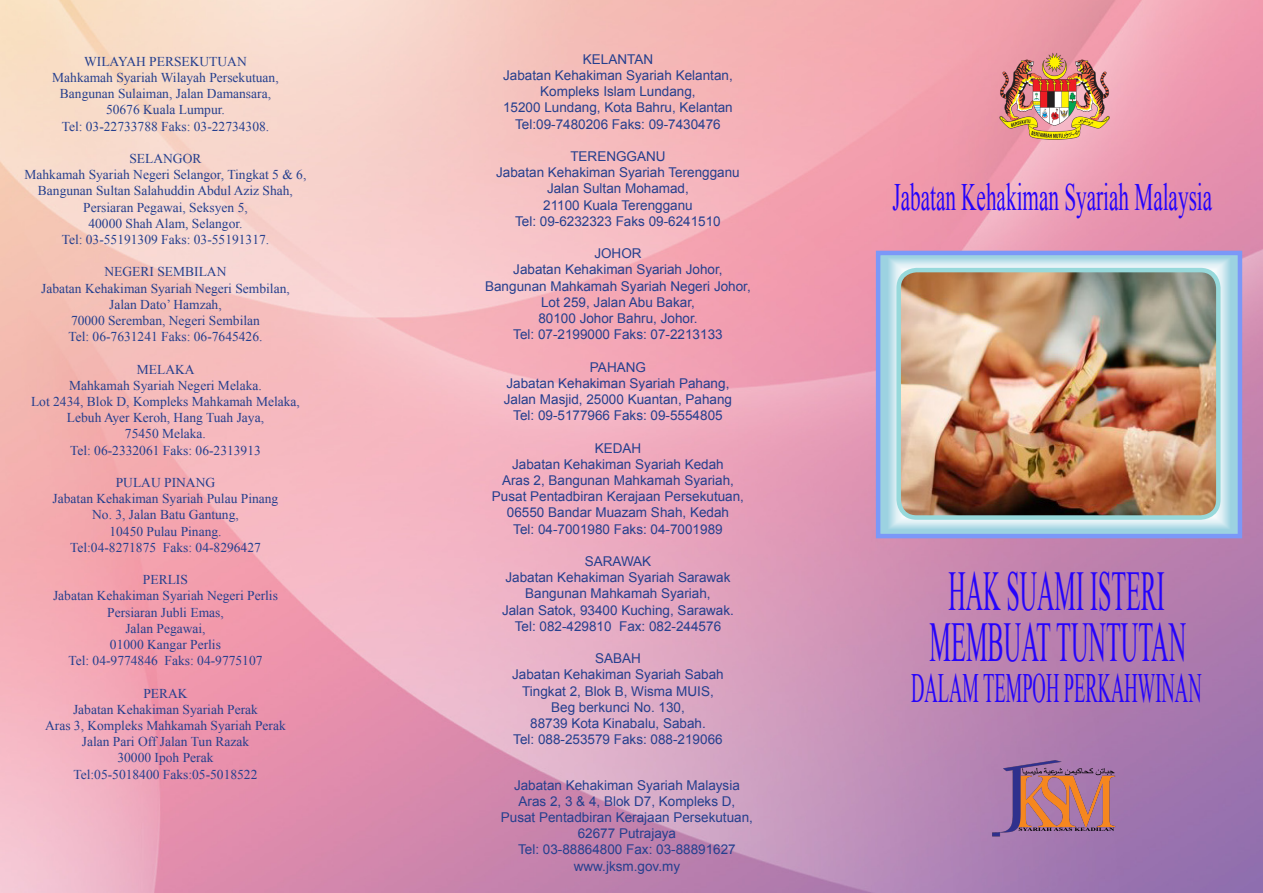
<style>
.page{position:relative;width:1263px;height:893px;background:#fff}
.page>*{position:absolute;margin:0;border:0;box-sizing:border-box;transform-origin:0 0}
.t1{font:56.1px "Times New Roman";color:#2503fb;scale:.43 1}
.t2{font:41.55px "Times New Roman";color:#2503fb;scale:.44 1}
.t3{font:38.7px "Times New Roman";color:#2503fb;scale:.55 1}
.t4{font:13.5px "Arial";color:#253f8e}
.t5{font:13.5px "Times New Roman";color:#253f8e}
</style>
<div class="page">
<img style="left:0;top:0;width:1263px;height:893px">
<img style="left:981px;top:757px;width:151px;height:91px">
<img style="left:998px;top:53px;width:113px;height:86px">
<img style="left:881px;top:256px;width:356px;height:277px">
<div style="left:876px;top:251px;width:366px;height:287px;border:4px solid #7b98f8"></div>
<img style="left:899px;top:270px;width:319px;height:247px">
<div style="left:896px;top:268px;width:324px;height:252px;border:4px solid #97d9db;border-radius:18px"></div>
<p class="t5" style="left:84px;top:52px;width:164px">WILAYAH PERSEKUTUAN</p>
<p class="t5" style="left:52px;top:68px;width:228px">Mahkamah Syariah Wilayah Persekutuan,</p>
<p class="t5" style="left:60px;top:85px;width:213px">Bangunan Sulaiman, Jalan Damansara,</p>
<p class="t5" style="left:106px;top:101px;width:120px">50676 Kuala Lumpur.</p>
<p class="t5" style="left:62px;top:117px;width:209px">Tel: 03-22733788 Faks: 03-22734308.</p>
<p class="t5" style="left:129px;top:149px;width:73px">SELANGOR</p>
<p class="t5" style="left:25px;top:166px;width:283px">Mahkamah Syariah Negeri Selangor, Tingkat 5 &amp; 6,</p>
<p class="t5" style="left:38px;top:182px;width:256px">Bangunan Sultan Salahuddin Abdul Aziz Shah,</p>
<p class="t5" style="left:83px;top:198px;width:166px">Persiaran Pegawai, Seksyen 5,</p>
<p class="t5" style="left:88px;top:214px;width:156px">40000 Shah Alam, Selangor.</p>
<p class="t5" style="left:62px;top:230px;width:209px">Tel: 03-55191309 Faks: 03-55191317.</p>
<p class="t5" style="left:105px;top:263px;width:123px">NEGERI SEMBILAN</p>
<p class="t5" style="left:41px;top:279px;width:250px">Jabatan Kehakiman Syariah Negeri Sembilan,</p>
<p class="t5" style="left:109px;top:295px;width:114px">Jalan Dato’ Hamzah,</p>
<p class="t5" style="left:71px;top:311px;width:190px">70000 Seremban, Negeri Sembilan</p>
<p class="t5" style="left:68px;top:328px;width:196px">Tel: 06-7631241 Faks: 06-7645426.</p>
<p class="t5" style="left:137px;top:360px;width:59px">MELAKA</p>
<p class="t5" style="left:69px;top:376px;width:194px">Mahkamah Syariah Negeri Melaka.</p>
<p class="t5" style="left:31px;top:392px;width:270px">Lot 2434, Blok D, Kompleks Mahkamah Melaka,</p>
<p class="t5" style="left:67px;top:409px;width:199px">Lebuh Ayer Keroh, Hang Tuah Jaya,</p>
<p class="t5" style="left:125px;top:425px;width:82px">75450 Melaka.</p>
<p class="t5" style="left:70px;top:441px;width:192px">Tel: 06-2332061 Faks: 06-2313913</p>
<p class="t5" style="left:116px;top:473px;width:101px">PULAU PINANG</p>
<p class="t5" style="left:53px;top:490px;width:227px">Jabatan Kehakiman Syariah Pulau Pinang</p>
<p class="t5" style="left:92px;top:506px;width:148px">No. 3, Jalan Batu Gantung,</p>
<p class="t5" style="left:109px;top:522px;width:114px">10450 Pulau Pinang.</p>
<p class="t5" style="left:70px;top:538px;width:192px">Tel:04-8271875 Faks: 04-8296427</p>
<p class="t5" style="left:143px;top:571px;width:47px">PERLIS</p>
<p class="t5" style="left:53px;top:587px;width:226px">Jabatan Kehakiman Syariah Negeri Perlis</p>
<p class="t5" style="left:107px;top:603px;width:118px">Persiaran Jubli Emas,</p>
<p class="t5" style="left:125px;top:619px;width:82px">Jalan Pegawai,</p>
<p class="t5" style="left:110px;top:635px;width:112px">01000 Kangar Perlis</p>
<p class="t5" style="left:68px;top:652px;width:196px">Tel: 04-9774846 Faks: 04-9775107</p>
<p class="t5" style="left:143px;top:684px;width:46px">PERAK</p>
<p class="t5" style="left:73px;top:700px;width:186px">Jabatan Kehakiman Syariah Perak</p>
<p class="t5" style="left:45px;top:716px;width:242px">Aras 3, Kompleks Mahkamah Syariah Perak</p>
<p class="t5" style="left:82px;top:733px;width:169px">Jalan Pari Off Jalan Tun Razak</p>
<p class="t5" style="left:117px;top:749px;width:97px">30000 Ipoh Perak</p>
<p class="t5" style="left:74px;top:765px;width:185px">Tel:05-5018400 Faks:05-5018522</p>
<p class="t4" style="left:583px;top:50px;width:72px">KELANTAN</p>
<p class="t4" style="left:503px;top:66px;width:231px">Jabatan Kehakiman Syariah Kelantan,</p>
<p class="t4" style="left:540px;top:83px;width:157px">Kompleks Islam Lundang,</p>
<p class="t4" style="left:503px;top:99px;width:231px">15200 Lundang, Kota Bahru, Kelantan</p>
<p class="t4" style="left:515px;top:115px;width:207px">Tel:09-7480206 Faks: 09-7430476</p>
<p class="t4" style="left:570px;top:147px;width:97px">TERENGGANU</p>
<p class="t4" style="left:496px;top:164px;width:245px">Jabatan Kehakiman Syariah Terengganu</p>
<p class="t4" style="left:547px;top:180px;width:143px">Jalan Sultan Mohamad,</p>
<p class="t4" style="left:543px;top:196px;width:151px">21100 Kuala Terengganu</p>
<p class="t4" style="left:515px;top:212px;width:207px">Tel: 09-6232323 Faks 09-6241510</p>
<p class="t4" style="left:594px;top:245px;width:49px">JOHOR</p>
<p class="t4" style="left:513px;top:261px;width:211px">Jabatan Kehakiman Syariah Johor,</p>
<p class="t4" style="left:485px;top:277px;width:267px">Bangunan Mahkamah Syariah Negeri Johor,</p>
<p class="t4" style="left:541px;top:293px;width:155px">Lot 259, Jalan Abu Bakar,</p>
<p class="t4" style="left:538px;top:309px;width:161px">80100 Johor Bahru, Johor.</p>
<p class="t4" style="left:513px;top:326px;width:211px">Tel: 07-2199000 Faks: 07-2213133</p>
<p class="t4" style="left:590px;top:358px;width:58px">PAHANG</p>
<p class="t4" style="left:506px;top:374px;width:224px">Jabatan Kehakiman Syariah Pahang,</p>
<p class="t4" style="left:504px;top:390px;width:230px">Jalan Masjid, 25000 Kuantan, Pahang</p>
<p class="t4" style="left:513px;top:407px;width:211px">Tel: 09-5177966 Faks: 09-5554805</p>
<p class="t4" style="left:595px;top:439px;width:48px">KEDAH</p>
<p class="t4" style="left:512px;top:455px;width:213px">Jabatan Kehakiman Syariah Kedah</p>
<p class="t4" style="left:502px;top:471px;width:233px">Aras 2, Bangunan Mahkamah Syariah,</p>
<p class="t4" style="left:492px;top:488px;width:254px">Pusat Pentadbiran Kerajaan Persekutuan,</p>
<p class="t4" style="left:507px;top:504px;width:224px">06550 Bandar Muazam Shah, Kedah</p>
<p class="t4" style="left:513px;top:520px;width:211px">Tel: 04-7001980 Faks: 04-7001989</p>
<p class="t4" style="left:585px;top:552px;width:68px">SARAWAK</p>
<p class="t4" style="left:505px;top:569px;width:227px">Jabatan Kehakiman Syariah Sarawak</p>
<p class="t4" style="left:525px;top:585px;width:187px">Bangunan Mahkamah Syariah,</p>
<p class="t4" style="left:502px;top:601px;width:233px">Jalan Satok, 93400 Kuching, Sarawak.</p>
<p class="t4" style="left:515px;top:617px;width:208px">Tel: 082-429810 Fax: 082-244576</p>
<p class="t4" style="left:595px;top:650px;width:47px">SABAH</p>
<p class="t4" style="left:512px;top:666px;width:213px">Jabatan Kehakiman Syariah Sabah</p>
<p class="t4" style="left:522px;top:682px;width:193px">Tingkat 2, Blok B, Wisma MUIS,</p>
<p class="t4" style="left:551px;top:698px;width:135px">Beg berkunci No. 130,</p>
<p class="t4" style="left:530px;top:714px;width:177px">88739 Kota Kinabalu, Sabah.</p>
<p class="t4" style="left:513px;top:731px;width:211px">Tel: 088-253579 Faks: 088-219066</p>
<p class="t4" style="left:514px;top:776px;width:227px">Jabatan Kehakiman Syariah Malaysia</p>
<p class="t4" style="left:518px;top:792px;width:218px">Aras 2, 3 &amp; 4, Blok D7, Kompleks D,</p>
<p class="t4" style="left:501px;top:808px;width:254px">Pusat Pentadbiran Kerajaan Persekutuan,</p>
<p class="t4" style="left:578px;top:825px;width:100px">62677 Putrajaya</p>
<p class="t4" style="left:518px;top:841px;width:219px">Tel: 03-88864800 Fax: 03-88891627</p>
<p class="t4" style="left:574px;top:857px;width:108px">www.jksm.gov.my</p>
<p class="t3" style="left:892px;top:171px;width:583px">Jabatan Kehakiman Syariah Malaysia</p>
<p class="t1" style="left:948px;top:554px;width:505px">HAK SUAMI ISTERI</p>
<p class="t1" style="left:930px;top:605px;width:598px">MEMBUAT TUNTUTAN</p>
<p class="t2" style="left:911px;top:660px;width:662px">DALAM TEMPOH PERKAHWINAN</p>
</div>
